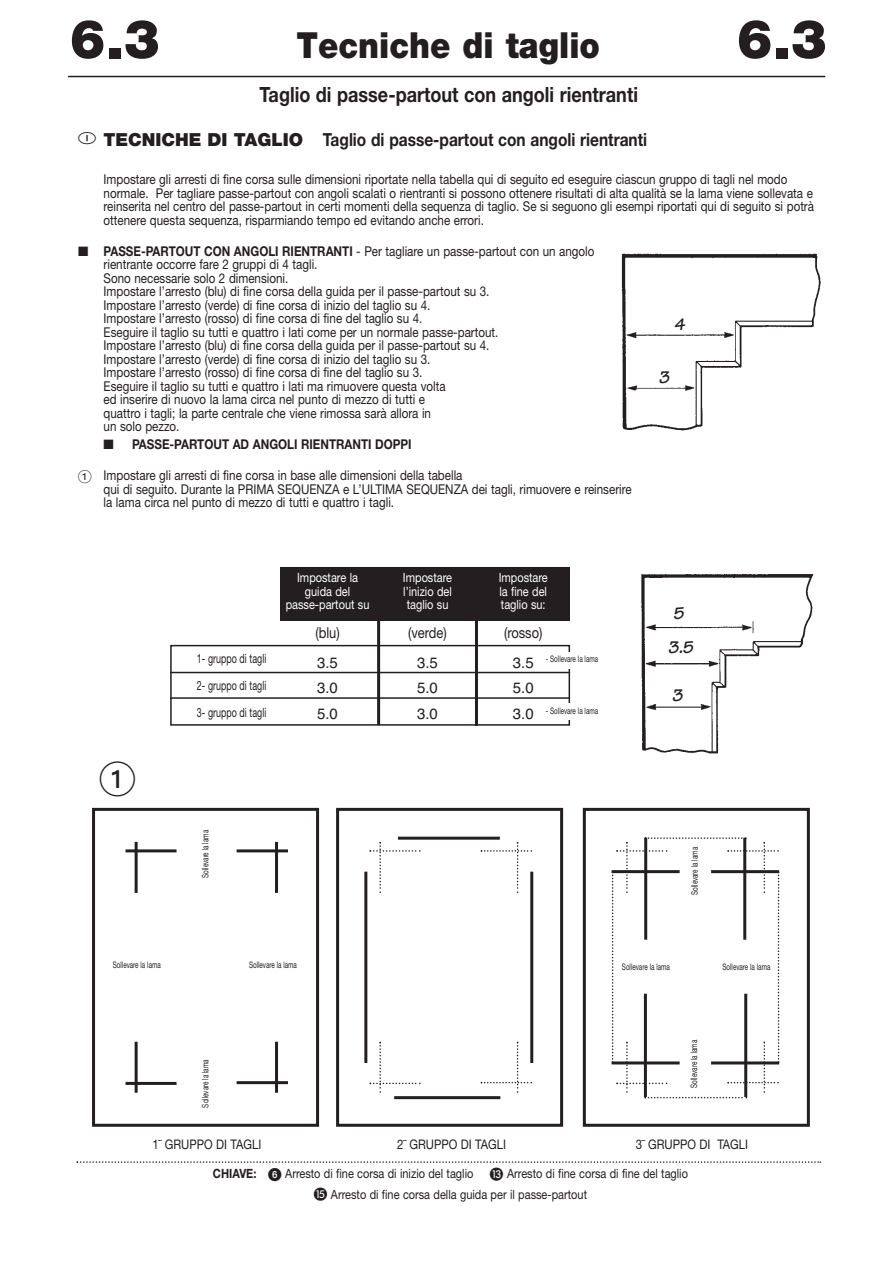
<style>
.page{position:relative;width:893px;height:1263px;background:#fff}
.page>*{position:absolute;margin:0;border:0;box-sizing:border-box;transform-origin:0 0}
.t1{font:900 54px "Helvetica Neue";color:#231f20}
.t2{font:900 36px "Helvetica Neue";color:#231f20;scale:.9 1}
.t3{font:36px "European Pi Two";color:#231f20}
.t4{font:700 21px "Helvetica Neue";color:#231f20;scale:.86 1}
.t5{font:700 18px "Helvetica Neue";color:#231f20;scale:.86 1}
.t6{font:italic 700 18px "Tekton";color:#231f20}
.t7{font:15px/25.5px "Helvetica";color:#231f20;text-align:justify}
.t8{font:15px "Helvetica Neue";color:#231f20;scale:.86 1}
.t9{font:13.5px/13.5px "Helvetica Neue";color:#231f20;scale:.86 1}
.t10{font:700 13.5px "Helvetica Neue";color:#231f20;scale:.86 1}
.t11{font:13.2px "Helvetica Neue";color:#231f20;scale:.86 1}
.t12{font:12.75px/20.7px "Helvetica Neue";color:#231f20;scale:.86 1}
.t13{font:12.75px/13.5px "Helvetica Neue";color:#fff;text-align:justify;scale:.86 1}
.t14{font:12.75px/27px "Helvetica Neue";color:#231f20;text-align:justify;scale:.7 1}
.t15{font:700 12.75px "Helvetica Neue";color:#231f20;scale:.86 1}
.t16{font:9px "Helvetica Neue";color:#231f20;scale:.7 1}
.s1{font-weight:900}
.s2{font-weight:700}
.s3{font-family:"European Pi Two"}
</style>
<div class="page">
<img style="left:621px;top:253px;width:200px;height:178px">
<div style="left:650px;top:370px;width:28px;height:16px;background:#fff"></div>
<div style="left:665px;top:317px;width:28px;height:17px;background:#fff"></div>
<img style="left:641px;top:574px;width:173px;height:180px">
<div style="left:664px;top:606px;width:28px;height:19px;background:#fff"></div>
<div style="left:663px;top:688px;width:28px;height:16px;background:#fff"></div>
<div style="left:660px;top:640px;width:40px;height:20px;background:#fff"></div>
<div style="left:92px;top:808px;width:227px;height:319px;border:3px solid #231f20"></div>
<hr style="left:135px;top:842px;width:3px;height:51px;background:#231f20">
<hr style="left:135px;top:1042px;width:3px;height:51px;background:#231f20">
<hr style="left:275px;top:1042px;width:3px;height:51px;background:#231f20">
<hr style="left:125px;top:1082px;width:51px;height:3px;background:#231f20">
<hr style="left:125px;top:849px;width:51px;height:3px;background:#231f20">
<hr style="left:236px;top:849px;width:52px;height:3px;background:#231f20">
<hr style="left:236px;top:1081px;width:52px;height:3px;background:#231f20">
<hr style="left:275px;top:842px;width:3px;height:51px;background:#231f20">
<div style="left:336px;top:808px;width:227px;height:319px;border:3px solid #231f20"></div>
<svg style="left:369px;top:1042px;width:51px;height:51px"></svg>
<svg style="left:369px;top:842px;width:51px;height:51px"></svg>
<svg style="left:480px;top:1042px;width:52px;height:51px"></svg>
<svg style="left:480px;top:842px;width:52px;height:51px"></svg>
<hr style="left:398px;top:837px;width:102px;height:3px;background:#231f20">
<hr style="left:394px;top:1096px;width:106px;height:3px;background:#231f20">
<hr style="left:364px;top:872px;width:3px;height:191px;background:#231f20">
<hr style="left:530px;top:872px;width:3px;height:191px;background:#231f20">
<div style="left:583px;top:808px;width:226px;height:319px;border:3px solid #231f20"></div>
<svg style="left:612px;top:837px;width:167px;height:261px"></svg>
<hr style="left:743px;top:838px;width:3px;height:102px;background:#231f20">
<hr style="left:744px;top:994px;width:3px;height:103px;background:#231f20">
<hr style="left:644px;top:994px;width:3px;height:103px;background:#231f20">
<hr style="left:711px;top:870px;width:68px;height:3px;background:#231f20">
<hr style="left:711px;top:1061px;width:68px;height:3px;background:#231f20">
<hr style="left:611px;top:870px;width:68px;height:3px;background:#231f20">
<hr style="left:611px;top:1061px;width:68px;height:3px;background:#231f20">
<hr style="left:644px;top:838px;width:3px;height:102px;background:#231f20">
<div style="left:281px;top:567px;width:289px;height:54px;background:#231f20"></div>
<div style="left:170px;top:645px;width:400px;height:81px;border:2px solid #231f20"></div>
<hr style="left:170px;top:672px;width:400px;height:1px;background:#231f20">
<hr style="left:170px;top:697px;width:400px;height:2px;background:#231f20">
<hr style="left:377px;top:592px;width:3px;height:133px;background:#231f20">
<hr style="left:475px;top:593px;width:3px;height:133px;background:#231f20">
<div style="left:542px;top:652px;width:70px;height:16px;background:#fff"></div>
<div style="left:542px;top:703px;width:70px;height:17px;background:#fff"></div>
<hr style="left:68px;top:76px;width:757px;height:1px;background:#231f20">
<svg style="left:77px;top:1161px;width:744px;height:2px"></svg>
<h1 class="t1" style="left:70px;top:20px;width:92px">6.3</h1>
<h2 class="t2" style="left:296px;top:33px;width:339px">Tecniche di taglio</h2>
<h3 class="t4" style="left:259px;top:87px;width:441px">Taglio di passe-partout con angoli rientranti</h3>
<h1 class="t1" style="left:736px;top:20px;width:92px">6.3</h1>
<h3 class="t5" style="left:104px;top:133px;width:633px"><span class="s1">TECNICHE DI TAGLIO</span> Taglio di passe-partout con angoli rientranti</h3>
<p class="t9" style="left:104px;top:174px;width:827px">Impostare gli arresti di fine corsa sulle dimensioni riportate nella tabella qui di seguito ed eseguire ciascun gruppo di tagli nel modo normale. Per tagliare passe-partout con angoli scalati o rientranti si possono ottenere risultati di alta qualità se la lama viene sollevata e reinserita nel centro del passe-partout in certi momenti della sequenza di taglio. Se si seguono gli esempi riportati qui di seguito si potrà ottenere questa sequenza, risparmiando tempo ed evitando anche errori.</p>
<p class="t9" style="left:104px;top:246px;width:572px;text-indent:-26px">■ <span class="s2">PASSE-PARTOUT CON ANGOLI RIENTRANTI</span> - Per tagliare un passe-partout con un angolo rientrante occorre fare 2 gruppi di 4 tagli.<br>Sono necessarie solo 2 dimensioni.<br>Impostare l’arresto (blu) di fine corsa della guida per il passe-partout su 3.<br>Impostare l’arresto (verde) di fine corsa di inizio del taglio su 4.<br>Impostare l’arresto (rosso) di fine corsa di fine del taglio su 4.<br>Eseguire il taglio su tutti e quattro i lati come per un normale passe-partout.<br>Impostare l’arresto (blu) di fine corsa della guida per il passe-partout su 4.<br>Impostare l’arresto (verde) di fine corsa di inizio del taglio su 3.<br>Impostare l’arresto (rosso) di fine corsa di fine del taglio su 3.<br>Eseguire il taglio su tutti e quattro i lati ma rimuovere questa volta<br>ed inserire di nuovo la lama circa nel punto di mezzo di tutti e<br>quattro i tagli; la parte centrale che viene rimossa sarà allora in<br>un solo pezzo.</p>
<p class="t10" style="left:104px;top:439px;width:360px">■ PASSE-PARTOUT AD ANGOLI RIENTRANTI DOPPI</p>
<p class="t9" style="left:104px;top:470px;width:615px;text-indent:-26px"><span class="s3">-</span> Impostare gli arresti di fine corsa in base alle dimensioni della tabella<br>qui di seguito. Durante la PRIMA SEQUENZA e L’ULTIMA SEQUENZA dei tagli, rimuovere e reinserire la lama circa nel punto di mezzo di tutti e quattro i tagli.</p>
<h3 class="t6" style="left:674px;top:318px;width:12px">4</h3>
<h3 class="t6" style="left:658px;top:371px;width:12px">3</h3>
<h2 class="t3" style="left:99px;top:757px;width:37px">-</h2>
<p class="t14" style="left:197px;top:646px;width:101px">1- gruppo di tagli 2- gruppo di tagli 3- gruppo di tagli</p>
<p class="t13" style="left:286px;top:572px;width:99px;text-align:center">Impostare la guida del passe-partout su</p>
<p class="t8" style="left:315px;top:627px;width:30px">(blu)</p>
<p class="t7" style="left:317px;top:651px;width:22px">3.5<br>3.0<br>5.0</p>
<p class="t16" style="left:202px;top:878px;width:70px;rotate:-90deg">Sollevare la lama</p>
<p class="t16" style="left:113px;top:962px;width:70px">Sollevare la lama</p>
<p class="t16" style="left:249px;top:962px;width:70px">Sollevare la lama</p>
<p class="t13" style="left:403px;top:572px;width:59px">Impostare l’inizio del taglio su</p>
<p class="t8" style="left:408px;top:627px;width:46px">(verde)</p>
<p class="t7" style="left:417px;top:651px;width:22px">3.5<br>5.0<br>3.0</p>
<p class="t16" style="left:202px;top:1108px;width:70px;rotate:-90deg">Sollevare la lama</p>
<p class="t13" style="left:498px;top:572px;width:59px">Impostare la fine del taglio su:</p>
<p class="t8" style="left:504px;top:627px;width:46px">(rosso)</p>
<p class="t7" style="left:513px;top:651px;width:22px">3.5<br>5.0<br>3.0</p>
<p class="t16" style="left:546px;top:656px;width:76px">- Sollevare la lama</p>
<p class="t16" style="left:546px;top:707px;width:76px">- Sollevare la lama</p>
<h3 class="t6" style="left:673px;top:608px;width:12px">5</h3>
<h3 class="t6" style="left:668px;top:641px;width:26px">3.5</h3>
<h3 class="t6" style="left:672px;top:689px;width:12px">3</h3>
<p class="t16" style="left:691px;top:895px;width:70px;rotate:-90deg">Sollevare la lama</p>
<p class="t16" style="left:622px;top:963px;width:70px">Sollevare la lama</p>
<p class="t16" style="left:722px;top:963px;width:70px">Sollevare la lama</p>
<p class="t16" style="left:690px;top:1088px;width:70px;rotate:-90deg">Sollevare la lama</p>
<p class="t11" style="left:152px;top:1140px;width:128px">1¯ GRUPPO DI TAGLI</p>
<p class="t11" style="left:397px;top:1140px;width:128px">2¯ GRUPPO DI TAGLI</p>
<p class="t11" style="left:635px;top:1140px;width:132px">3¯ GRUPPO DI TAGLI</p>
<p class="t15" style="left:213px;top:1169px;width:52px">CHIAVE:</p>
<p class="t12" style="left:285px;top:1165px;width:220px">Arresto di fine corsa di inizio del taglio</p>
<p class="t12" style="left:331px;top:1165px;width:416px;text-indent:176px">Arresto di fine corsa di fine del taglio<br>Arresto di fine corsa della guida per il passe-partout</p>
</div>
